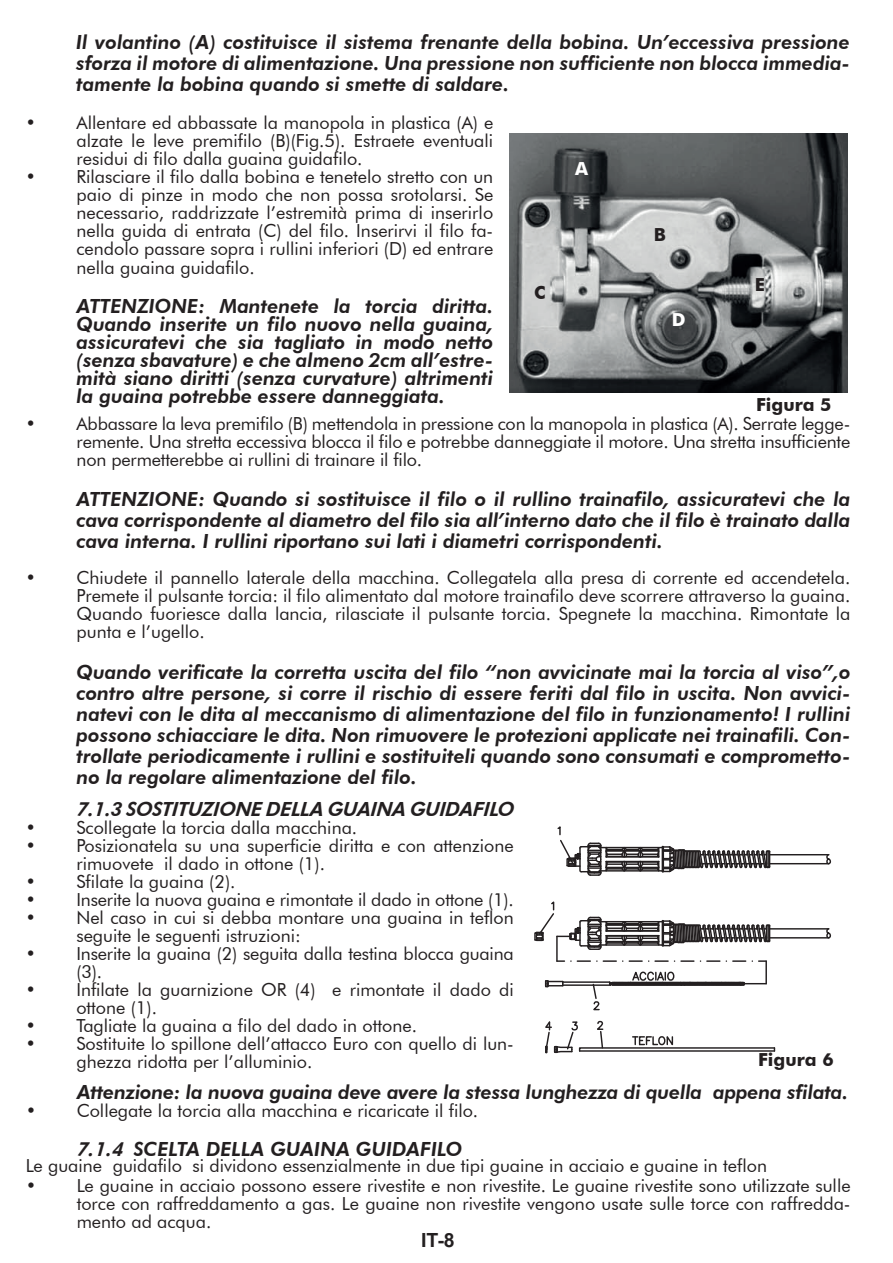
<style>
.page{position:relative;width:893px;height:1263px;background:#fff}
.page>*{position:absolute;margin:0;border:0;box-sizing:border-box;transform-origin:0 0}
.t1{font:italic 800 19.5px/21px "Futura BT";color:#231f20;text-align:justify}
.t2{font:700 19.5px "Arial";color:#231f20}
.t3{font:18px/18px "Futura BT";color:#231f20;text-align:justify}
.t4{font:700 18px "Futura BT";color:#231f20}
.t5{font:700 18px "Futura BT";color:#fff}
</style>
<div class="page">
<img style="left:510px;top:133px;width:338px;height:260px">
<hr style="left:770px;top:863px;width:59px;height:1px;background:#231f20">
<hr style="left:770px;top:854px;width:59px;height:1px;background:#231f20">
<svg style="left:825px;top:854px;width:6px;height:11px"></svg>
<hr style="left:770px;top:937px;width:59px;height:1px;background:#231f20">
<hr style="left:770px;top:928px;width:59px;height:1px;background:#231f20">
<svg style="left:825px;top:928px;width:7px;height:11px"></svg>
<svg style="left:534px;top:826px;width:237px;height:185px"></svg>
<svg style="left:545px;top:1020px;width:231px;height:34px"></svg>
<p class="t1" style="left:76px;top:32px;width:775px">Il volantino (A) costituisce il sistema frenante della bobina. Un’eccessiva pressione sforza il motore di alimentazione. Una pressione non sufficiente non blocca immedia&shy;tamente la bobina quando si smette di saldare.</p>
<p class="t3" style="left:77px;top:113px;width:418px;text-indent:-51px">• Allentare ed abbassate la manopola in plastica (A) e alzate le leve premifilo (B)(Fig.5). Estraete eventuali residui di filo dalla guaina guidafilo.</p>
<p class="t3" style="left:77px;top:167px;width:418px;text-indent:-51px">• Rilasciare il filo dalla bobina e tenetelo stretto con un paio di pinze in modo che non possa srotolarsi. Se necessario, raddrizzate l’estremità prima di inserirlo nella guida di entrata (C) del filo. Inserirvi il filo fa&shy;cendolo passare sopra i rullini inferiori (D) ed entrare nella guaina guidafilo.</p>
<p class="t1" style="left:77px;top:297px;width:418px;line-height:18px">ATTENZIONE: Mantenete la torcia diritta.<br>Quando inserite un filo nuovo nella guaina, assicuratevi che sia tagliato in modo netto (senza sbavature) e che almeno 2cm all’estre&shy;mità siano diritti (senza curvature) altrimenti la guaina potrebbe essere danneggiata.</p>
<p class="t3" style="left:77px;top:414px;width:775px;text-indent:-51px">• Abbassare la leva premifilo (B) mettendola in pressione con la manopola in plastica (A). Serrate legge&shy;remente. Una stretta eccessiva blocca il filo e potrebbe danneggiate il motore. Una stretta insufficiente non permetterebbe ai rullini di trainare il filo.</p>
<p class="t1" style="left:77px;top:489px;width:775px">ATTENZIONE: Quando si sostituisce il filo o il rullino trainafilo, assicuratevi che la cava corrispondente al diametro del filo sia all’interno dato che il filo è trainato dalla cava interna. I rullini riportano sui lati i diametri corrispondenti.</p>
<p class="t3" style="left:77px;top:569px;width:775px;text-indent:-51px">• Chiudete il pannello laterale della macchina. Collegatela alla presa di corrente ed accendetela.<br>Premete il pulsante torcia: il filo alimentato dal motore trainafilo deve scorrere attraverso la guaina.<br>Quando fuoriesce dalla lancia, rilasciate il pulsante torcia. Spegnete la macchina. Rimontate la punta e l’ugello.</p>
<p class="t1" style="left:77px;top:661px;width:775px">Quando verificate la corretta uscita del filo “non avvicinate mai la torcia al viso”,o contro altre persone, si corre il rischio di essere feriti dal filo in uscita. Non avvici&shy;natevi con le dita al meccanismo di alimentazione del filo in funzionamento! I rullini possono schiacciare le dita. Non rimuovere le protezioni applicate nei trainafili. Con&shy;trollate periodicamente i rullini e sostituiteli quando sono consumati e comprometto&shy;no la regolare alimentazione del filo.</p>
<p class="t5" style="left:575px;top:157px;width:14px">A</p>
<p class="t4" style="left:654px;top:224px;width:14px">B</p>
<p class="t4" style="left:755px;top:273px;width:12px">E</p>
<p class="t4" style="left:534px;top:282px;width:13px">C</p>
<p class="t5" style="left:672px;top:309px;width:15px">D</p>
<p class="t4" style="left:756px;top:394px;width:77px">Figura 5</p>
<p class="t1" style="left:76px;top:798px;width:442px">7.1.3 SOSTITUZIONE DELLA GUAINA GUIDAFILO</p>
<p class="t3" style="left:25px;top:818px;width:333px">• Scollegate la torcia dalla macchina.</p>
<p class="t3" style="left:76px;top:836px;width:439px;text-indent:-51px">• Posizionatela su una superficie diritta e con attenzione rimuovete il dado in ottone (1).</p>
<p class="t3" style="left:25px;top:872px;width:212px">• Sfilate la guaina (2).</p>
<p class="t3" style="left:25px;top:890px;width:490px">• Inserite la nuova guaina e rimontate il dado in ottone (1).</p>
<p class="t3" style="left:76px;top:908px;width:439px;text-indent:-51px">• Nel caso in cui si debba montare una guaina in teflon seguite le seguenti istruzioni:</p>
<p class="t3" style="left:76px;top:944px;width:439px;text-indent:-51px">• Inserite la guaina (2) seguita dalla testina blocca guaina (3).</p>
<p class="t3" style="left:76px;top:980px;width:439px;text-indent:-51px">• Infilate la guarnizione OR (4) e rimontate il dado di ottone (1).</p>
<p class="t3" style="left:25px;top:1016px;width:393px">• Tagliate la guaina a filo del dado in ottone.</p>
<p class="t3" style="left:76px;top:1034px;width:439px;text-indent:-51px">• Sostituite lo spillone dell’attacco Euro con quello di lun&shy;ghezza ridotta per l’alluminio.</p>
<p class="t4" style="left:758px;top:1049px;width:77px">Figura 6</p>
<p class="t1" style="left:77px;top:1081px;width:773px">Attenzione: la nuova guaina deve avere la stessa lunghezza di quella appena sfilata.</p>
<p class="t3" style="left:26px;top:1101px;width:454px">• Collegate la torcia alla macchina e ricaricate il filo.</p>
<p class="t1" style="left:77px;top:1138px;width:387px">7.1.4 SCELTA DELLA GUAINA GUIDAFILO</p>
<p class="t3" style="left:26px;top:1157px;width:743px">Le guaine guidafilo si dividono essenzialmente in due tipi guaine in acciaio e guaine in teflon</p>
<p class="t3" style="left:77px;top:1176px;width:775px;text-indent:-51px">• Le guaine in acciaio possono essere rivestite e non rivestite. Le guaine rivestite sono utilizzate sulle torce con raffreddamento a gas. Le guaine non rivestite vengono usate sulle torce con raffredda&shy;mento ad acqua.</p>
<p class="t2" style="left:421px;top:1227px;width:35px">IT-8</p>
</div>
